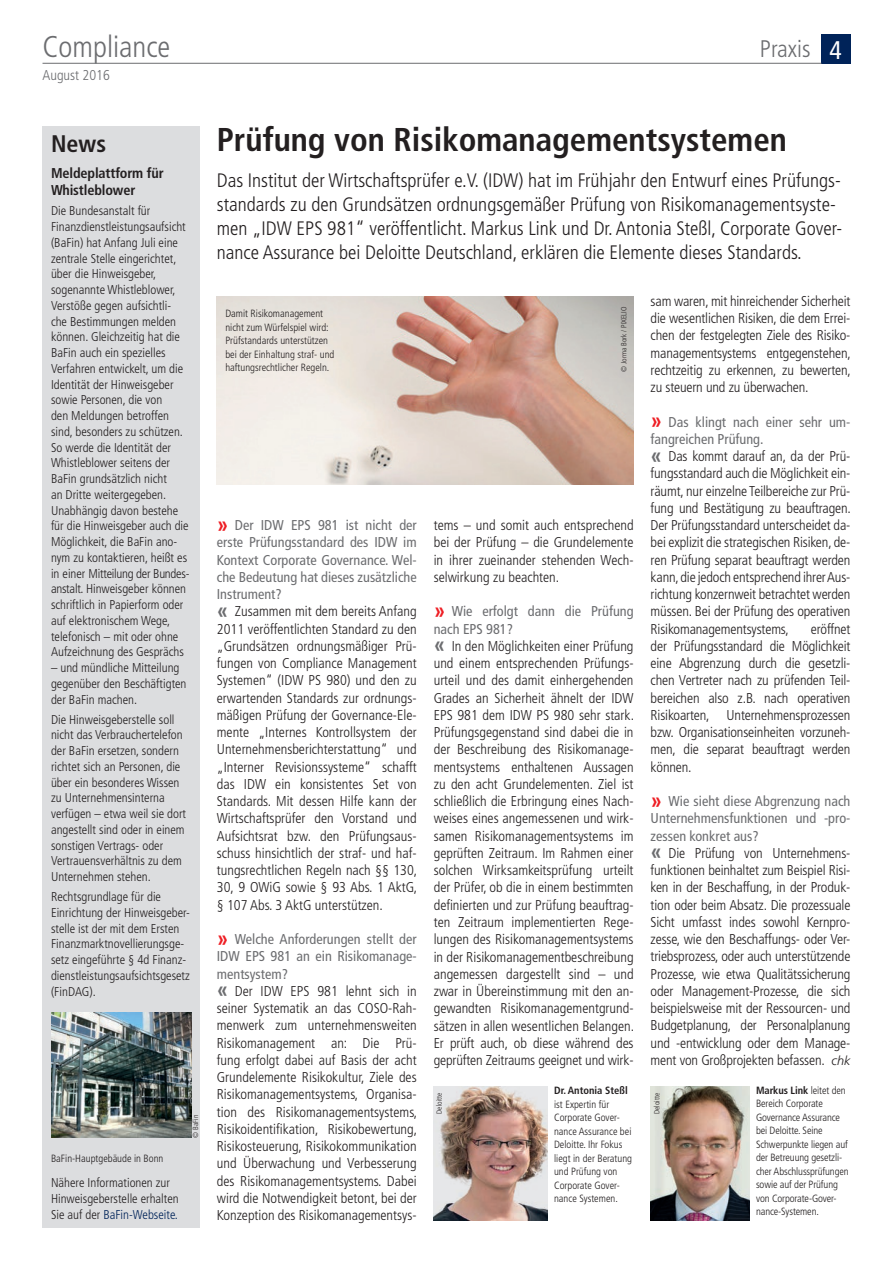
<style>
.page{position:relative;width:893px;height:1263px;background:#fff}
.page>*{position:absolute;margin:0;border:0;box-sizing:border-box;transform-origin:0 0}
.t1{font:700 condensed 33px "Frutiger";color:#231f20}
.t2{font:300 condensed 30px "Frutiger";color:#6c6d70}
.t3{font:300 condensed 24px "Frutiger";color:#6c6d70}
.t4{font:700 condensed 24px "Frutiger";color:#231f20}
.t5{font:300 condensed 19.5px/24px "Frutiger";color:#231f20}
.t6{font:300 condensed 14.25px/17.2px "Frutiger";color:#231f20}
.t7{font:700 condensed 14.25px/17.2px "Frutiger";letter-spacing:-.01em;color:#231f20}
.t8{font:300 condensed 14.25px "Frutiger";color:#6c6d70}
.t9{font:300 condensed 12.75px/15.8px "Frutiger";color:#231f20}
.t10{font:300 condensed 10.5px/13.5px "Frutiger";color:#231f20}
.t11{font:700 condensed 10.5px "Frutiger";color:#231f20}
.t12{font:300 condensed 7.5px "Frutiger";color:#231f20}
.s1{font-weight:400;font-size:25.5px;color:#fff}
.s2{color:#002359}
.s3{font-weight:700;font-size:22.5px;color:#ee1d23}
.s4{font-weight:400;color:#6c6d70}
.s5{font-weight:700;font-size:22.5px;color:#6c6d70}
.s6{font-family:"Frutiger CE";font-style:italic;font-stretch:normal;font-size:12.75px}
.s7{font-weight:700}
</style>
<div class="page">
<div style="left:821px;top:35px;width:29px;height:29px;background:#002359"></div>
<hr style="left:43px;top:63px;width:778px;height:1px;background:#6c6d70">
<div style="left:43px;top:126px;width:157px;height:1101px;background:#dcdddf"></div>
<img style="left:51px;top:1013px;width:140px;height:124px">
<img style="left:217px;top:297px;width:417px;height:188px">
<img style="left:434px;top:1086px;width:114px;height:134px">
<img style="left:651px;top:1086px;width:99px;height:134px">
<h2 class="t2" style="left:43px;top:29px;width:129px">Compliance</h2>
<h3 class="t3" style="left:760px;top:35px;width:83px">Praxis <span class="s1">4</span></h3>
<p class="t8" style="left:43px;top:67px;width:69px">August 2016</p>
<h3 class="t4" style="left:51px;top:130px;width:57px">News</h3>
<p class="t7" style="left:51px;top:165px;width:114px">Meldeplattform für<br>Whistleblower</p>
<p class="t9" style="left:51px;top:203px;width:140px">Die Bundesanstalt für<br>Finanzdienstleistungsaufsicht (BaFin) hat Anfang Juli eine zentrale Stelle eingerichtet, über die Hinweisgeber, sogenannte Whistleblower,<br>Verstöße gegen aufsichtli&shy;che Bestimmungen melden können. Gleichzeitig hat die<br>BaFin auch ein spezielles<br>Verfahren entwickelt, um die<br>Identität der Hinweisgeber sowie Personen, die von<br>den Meldungen betroffen sind, besonders zu schützen.<br>So werde die Identität der<br>Whistleblower seitens der<br>BaFin grundsätzlich nicht<br>an Dritte weitergegeben.<br>Unabhängig davon bestehe für die Hinweisgeber auch die<br>Möglichkeit, die BaFin ano&shy;nym zu kontaktieren, heißt es in einer Mitteilung der Bundes&shy;anstalt. Hinweisgeber können schriftlich in Papierform oder auf elektronischem Wege, telefonisch – mit oder ohne<br>Aufzeichnung des Gesprächs</p>
<p class="t9" style="left:51px;top:660px;width:137px">– und mündliche Mitteilung gegenüber den Beschäftigten der BaFin machen.</p>
<p class="t9" style="left:51px;top:711px;width:137px">Die Hinweisgeberstelle soll nicht das Verbrauchertelefon der BaFin ersetzen, sondern richtet sich an Personen, die über ein besonderes Wissen zu Unternehmensinterna verfügen – etwa weil sie dort angestellt sind oder in einem sonstigen Vertrags- oder<br>Vertrauensverhältnis zu dem<br>Unternehmen stehen.</p>
<p class="t9" style="left:51px;top:889px;width:140px">Rechtsgrundlage für die<br>Einrichtung der Hinweisgeber&shy;stelle ist der mit dem Ersten<br>Finanzmarktnovellierungsge&shy;setz eingeführte § 4d Finanz&shy;dienstleistungsaufsichtsgesetz (FinDAG).</p>
<p class="t10" style="left:51px;top:1152px;width:114px">BaFin-Hauptgebäude in Bonn</p>
<p class="t9" style="left:51px;top:1175px;width:129px">Nähere Informationen zur<br>Hinweisgeberstelle erhalten<br>Sie auf der <span class="s2">BaFin-Webseite.</span></p>
<p class="t12" style="left:191px;top:1138px;width:24px;rotate:-90deg">© BaFin</p>
<h1 class="t1" style="left:217px;top:120px;width:572px">Prüfung von Risikomanagementsystemen</h1>
<p class="t5" style="left:217px;top:169px;width:627px">Das Institut der Wirtschaftsprüfer e.V. (IDW) hat im Frühjahr den Entwurf eines Prüfungs&shy;standards zu den Grundsätzen ordnungsgemäßer Prüfung von Risikomanagementsyste&shy;men „IDW EPS 981“ veröffentlicht. Markus Link und Dr. Antonia Steßl, Corporate Gover&shy;nance Assurance bei Deloitte Deutschland, erklären die Elemente dieses Standards.</p>
<p class="t6" style="left:651px;top:292px;width:202px;text-align:justify">sam waren, mit hinreichender Sicherheit die wesentlichen Risiken, die dem Errei&shy;chen der festgelegten Ziele des Risiko&shy;managementsystems entgegenstehen, rechtzeitig zu erkennen, zu bewerten, zu steuern und zu überwachen.</p>
<p class="t6" style="left:651px;top:413px;width:202px"><span class="s3">»</span> <span class="s4">Das klingt nach einer sehr um&shy;fangreichen Prüfung.<br></span><span class="s5">«</span> Das kommt darauf an, da der Prü&shy;fungsstandard auch die Möglichkeit ein&shy;räumt, nur einzelne Teilbereiche zur Prü&shy;fung und Bestätigung zu beauftragen.<br>Der Prüfungsstandard unter scheidet da&shy;bei explizit die strategischen Risiken, de&shy;ren Prüfung separat beauftragt werden kann, die jedoch entsprechend ihrer Aus&shy;richtung konzernweit betrachtet werden müssen. Bei der Prüfung des operativen Risikomanagementsystems,</p>
<p class="t10" style="left:225px;top:307px;width:111px">Damit Risikomanagement nicht zum Würfelspiel wird:<br>Prüfstandards unterstützen bei der Einhaltung straf- und haftungsrechtlicher Regeln.</p>
<p class="t12" style="left:620px;top:372px;width:67px;rotate:-90deg">© Jorma Bork / PIXELIO</p>
<p class="t6" style="left:434px;top:517px;width:201px;text-align:justify">tems – und somit auch entsprechend bei der Prüfung – die Grundelemente in ihrer zueinander stehenden Wech&shy;selwirkung zu beachten.</p>
<p class="t6" style="left:434px;top:603px;width:202px"><span class="s3">»</span> <span class="s4">Wie erfolgt dann die Prüfung nach EPS 981?<br></span><span class="s5">«</span> In den Möglichkeiten einer Prüfung und einem entsprechenden Prüfungs&shy;urteil und des damit einhergehenden Grades an Sicherheit ähnelt der IDW EPS 981 dem IDW PS 980 sehr stark.<br>Prüfungsgegenstand sind dabei die in der Beschreibung des Risikomanage&shy;mentsystems enthaltenen Aussagen zu den acht Grundelementen. Ziel ist schließlich die Erbringung eines Nach&shy;weises eines angemessenen und wirk&shy;samen Risikomanagementsystems im geprüften Zeitraum. Im Rahmen einer solchen Wirksamkeitsprüfung urteilt der Prüfer, ob die in einem bestimmten definierten und zur Prüfung beauftrag&shy;ten Zeitraum implementierten Rege&shy;lungen des Risikomanagementsystems in der Risikomanagementbeschreibung angemessen dargestellt sind – und zwar in Übereinstimmung mit den an&shy;gewandten Risikomanagementgrund&shy;sätzen in allen wesentlichen Belangen.<br>Er prüft auch, ob diese während des geprüften Zeitraums geeignet und wirk-</p>
<p class="t6" style="left:217px;top:517px;width:202px"><span class="s3">»</span> <span class="s4">Der IDW EPS 981 ist nicht der erste Prüfungsstandard des IDW im Kontext Corporate Governance. Wel&shy;che Bedeutung hat dieses zusätzliche Instrument?<br></span><span class="s5">«</span> Zusammen mit dem bereits Anfang 2011 veröffentlichten Standard zu den „Grundsätzen ordnungsmäßiger Prü&shy;fungen von Compliance Management Systemen“ (IDW PS 980) und den zu erwartenden Standards zur ordnungs&shy;mäßigen Prüfung der Governance-Ele&shy;mente „Internes Kontrollsystem der Unternehmensberichterstattung“ und „Interner Revisionssysteme“ schafft das IDW ein konsistentes Set von Standards. Mit dessen Hilfe kann der Wirtschaftsprüfer den Vorstand und Aufsichtsrat bzw. den Prüfungsaus&shy;schuss hinsichtlich der straf- und haf&shy;tungsrechtlichen Regeln nach §§ 130, 30, 9 OWiG sowie § 93 Abs. 1 AktG, § 107 Abs. 3 AktG unterstützen.</p>
<p class="t6" style="left:217px;top:931px;width:202px"><span class="s3">»</span> <span class="s4">Welche Anforderungen stellt der IDW EPS 981 an ein Risikomanage&shy;mentsystem?<br></span><span class="s5">«</span> Der IDW EPS 981 lehnt sich in seiner Systematik an das COSO-Rah&shy;menwerk zum unternehmensweiten Risikomanagement an: Die Prü&shy;fung erfolgt dabei auf Basis der acht Grund elemente Risikokultur, Ziele des Risikomanagementsystems, Organisa&shy;tion des Risikomanagementsystems, Risikoidentifikation, Risikobewertung, Risikosteuerung, Risikokommunikation und Überwachung und Verbesserung des Risikomanagementsystems. Dabei wird die Notwendigkeit betont, bei der Konzeption des Risikomanagementsys-</p>
<p class="t6" style="left:651px;top:620px;width:201px;text-align:justify;text-indent:160px">eröffnet der Prüfungsstandard die Möglichkeit eine Abgrenzung durch die gesetzli&shy;chen Vertreter nach zu prüfenden Teil&shy;bereichen also z.B. nach operativen Risikoarten, Unternehmensprozessen bzw. Organisationseinheiten vorzuneh&shy;men, die separat beauftragt werden können.</p>
<p class="t6" style="left:651px;top:793px;width:201px"><span class="s3">»</span> <span class="s4">Wie sieht diese Abgrenzung nach Unternehmensfunktionen und -pro&shy;zessen konkret aus?<br></span><span class="s5">«</span> Die Prüfung von Unternehmens&shy;funktionen beinhaltet zum Beispiel Risi&shy;ken in der Beschaffung, in der Produk&shy;tion oder beim Absatz. Die prozessuale Sicht umfasst indes sowohl Kernpro&shy;zesse, wie den Beschaffungs- oder Ver&shy;triebsprozess, oder auch unterstützende Prozesse, wie etwa Qualitätssicherung oder Management-Prozesse, die sich beispielsweise mit der Ressourcen- und Budgetplanung, der Personalplanung und -entwicklung oder dem Manage&shy;ment von Großprojekten befassen. <span class="s6">chk</span></p>
<p class="t10" style="left:756px;top:1083px;width:94px"><span class="s7">Markus Link</span> leitet den<br>Bereich Corporate<br>Governance Assurance bei Deloitte. Seine<br>Schwerpunkte liegen auf der Betreuung gesetzli&shy;cher Abschlussprüfungen sowie auf der Prüfung von Corporate-Gover&shy;nance-Systemen.</p>
<p class="t11" style="left:554px;top:1084px;width:75px">Dr. Antonia Steßl</p>
<p class="t10" style="left:554px;top:1098px;width:79px">ist Expertin für<br>Corporate Gover&shy;nance Assurance bei<br>Deloitte. Ihr Fokus liegt in der Beratung und Prüfung von<br>Corporate Gover&shy;nance Systemen.</p>
<p class="t12" style="left:435px;top:1114px;width:23px;rotate:-90deg">Deloitte</p>
<p class="t12" style="left:653px;top:1114px;width:23px;rotate:-90deg">Deloitte</p>
</div>
